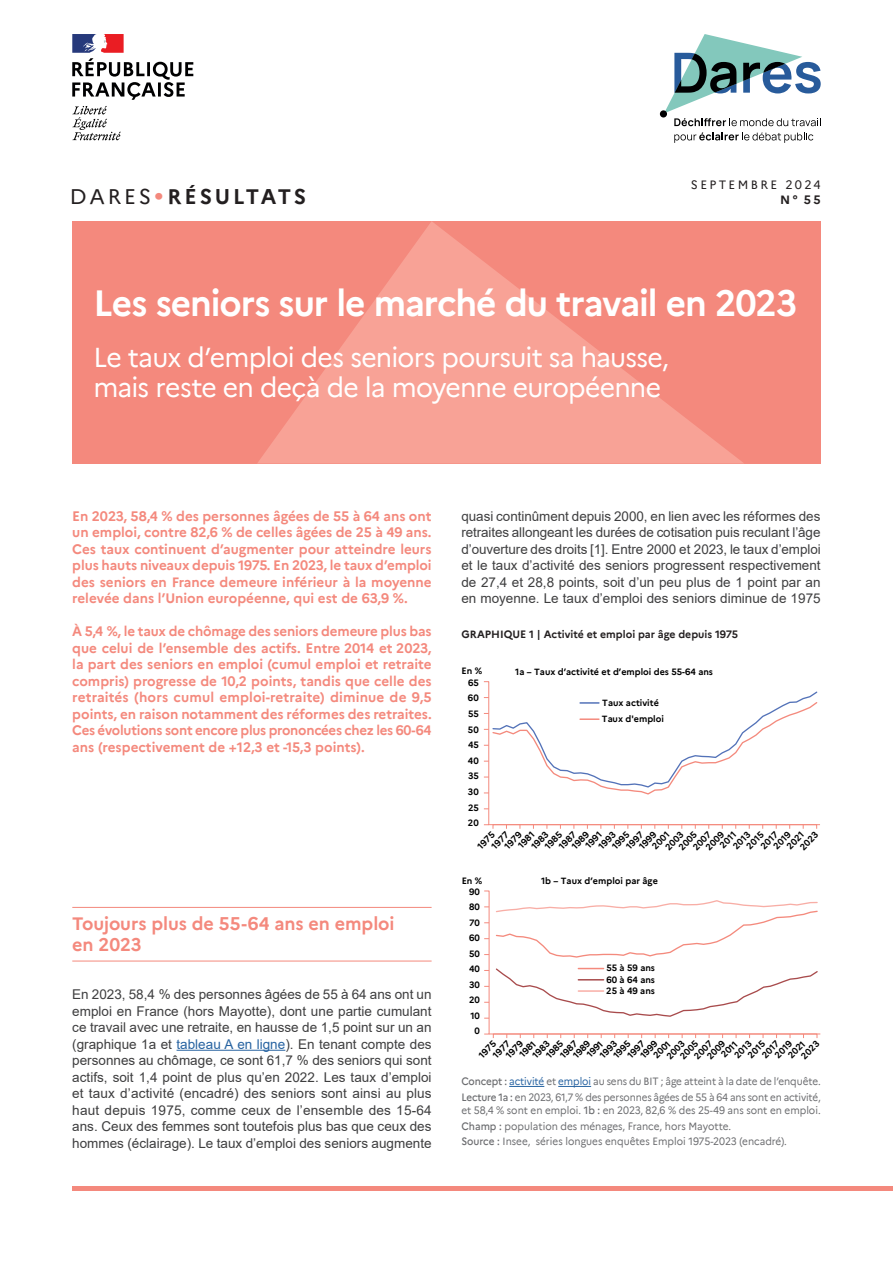
<style>
.page{position:relative;width:893px;height:1263px;background:#fff}
.page>*{position:absolute;margin:0;border:0;box-sizing:border-box;transform-origin:0 0}
.t1{font:700 36px "Marianne";letter-spacing:-.03em;color:#fff}
.t2{font:27px/30px "Marianne";letter-spacing:-.03em;color:#fff}
.t3{font:700 21px "Marianne";letter-spacing:.13em;color:#231f20}
.t4{font:700 18px/21px "Marianne";letter-spacing:-.005em;color:#f4897d}
.t5{font:13.5px/16.5px "Arial";color:#3e3e3f;text-align:justify}
.t6{font:700 13.5px/16.5px "Marianne";color:#f4897d;text-align:justify}
.t7{font:12px "Marianne";letter-spacing:.2em;color:#231f20}
.t8{font:700 12px "Marianne";color:#231f20}
.t9{font:10.5px/15.6px "Marianne";letter-spacing:-.005em;color:#6c6d70;scale:.95 1}
.t10{font:700 10.5px "Marianne";color:#231f20}
.t11{font:700 9px/9px "Marianne";color:#000001}
.s1{font-weight:400}
.s2{font-weight:400;font-size:27px;color:#f4897d}
.s3{color:#2763a1}
.s4{font-weight:500}
</style>
<div class="page">
<div style="left:72px;top:1186px;width:821px;height:5px;background:#f4897d"></div>
<div style="left:72px;top:221px;width:749px;height:242px;background:#f4897d"></div>
<svg style="left:258px;top:221px;width:485px;height:242px"></svg>
<div style="left:660px;top:110px;width:7px;height:8px;background:#000001;border-radius:50%"></div>
<svg style="left:674px;top:132px;width:139px;height:11px"></svg>
<svg style="left:664px;top:34px;width:157px;height:92px"></svg>
<svg style="left:72px;top:34px;width:121px;height:66px"></svg>
<svg style="left:72px;top:106px;width:49px;height:34px"></svg>
<hr style="left:72px;top:907px;width:360px;height:1px;background:#f4897d">
<hr style="left:72px;top:961px;width:360px;height:1px;background:#f4897d">
<hr style="left:177px;top:1050px;width:108px;height:1px;background:#2763a1">
<hr style="left:489px;top:824px;width:331px;height:1px;background:#f48a7d">
<svg style="left:486px;top:690px;width:332px;height:105px"></svg>
<div style="left:484px;top:681px;width:5px;height:144px;border:1px solid #f48a7d"></div>
<div style="left:493px;top:824px;width:324px;height:5px;border:1px solid #f48a7d"></div>
<hr style="left:489px;top:1034px;width:331px;height:1px;background:#f48a7d">
<div style="left:493px;top:1034px;width:324px;height:4px;border:1px solid #f48a7d"></div>
<svg style="left:496px;top:900px;width:322px;height:58px"></svg>
<svg style="left:495px;top:967px;width:323px;height:50px"></svg>
<hr style="left:578px;top:990px;width:26px;height:2px;background:#f8aea6">
<hr style="left:509px;top:1086px;width:35px;height:1px;background:#2763a1">
<hr style="left:558px;top:1086px;width:33px;height:1px;background:#2763a1">
<p class="t7" style="left:691px;top:176px;width:131px">SEPTEMBRE 2024</p>
<h3 class="t3" style="left:70px;top:180px;width:238px"><span class="s1">DARES</span><span class="s2">•</span>RÉSULTATS</h3>
<p class="t8" style="left:780px;top:191px;width:42px">N° 55</p>
<h1 class="t1" style="left:94px;top:275px;width:705px">Les seniors sur le marché du travail en 2023</h1>
<h2 class="t2" style="left:94px;top:340px;width:577px">Le taux d’emploi des seniors poursuit sa hausse, mais reste en deçà de la moyenne européenne</h2>
<p class="t6" style="left:72px;top:507px;width:361px">En 2023, 58,4 % des personnes âgées de 55 à 64 ans ont un emploi, contre 82,6 % de celles âgées de 25 à 49 ans.<br>Ces taux continuent d’augmenter pour atteindre leurs plus hauts niveaux depuis 1975. En 2023, le taux d’emploi des seniors en France demeure inférieur à la moyenne relevée dans l’Union européenne, qui est de 63,9 %.</p>
<p class="t6" style="left:72px;top:622px;width:361px">À 5,4 %, le taux de chômage des seniors demeure plus bas que celui de l’ensemble des actifs. Entre 2014 et 2023, la part des seniors en emploi (cumul emploi et retraite compris) progresse de 10,2 points, tandis que celle des retraités (hors cumul emploi-retraite) diminue de 9,5 points, en raison notamment des réformes des retraites.<br>Ces évolutions sont encore plus prononcées chez les 60-64 ans (respectivement de +12,3 et -15,3 points).</p>
<h3 class="t4" style="left:72px;top:912px;width:324px">Toujours plus de 55-64 ans en emploi en 2023</h3>
<p class="t5" style="left:72px;top:986px;width:361px">En 2023, 58,4 % des personnes âgées de 55 à 64 ans ont un emploi en France (hors Mayotte), dont une partie cumulant ce travail avec une retraite, en hausse de 1,5 point sur un an (graphique 1a et <span class="s3">tableau A en ligne</span>). En tenant compte des personnes au chômage, ce sont 61,7 % des seniors qui sont actifs, soit 1,4 point de plus qu’en 2022. Les taux d’emploi et taux d’activité (encadré) des seniors sont ainsi au plus haut depuis 1975, comme ceux de l’ensemble des 15-64 ans. Ceux des femmes sont toutefois plus bas que ceux des hommes (éclairage). Le taux d’emploi des seniors augmente</p>
<p class="t5" style="left:461px;top:508px;width:361px">quasi continûment depuis 2000, en lien avec les réformes des retraites allongeant les durées de cotisation puis reculant l’âge d’ouverture des droits [1]. Entre 2000 et 2023, le taux d’emploi et le taux d’activité des seniors progressent respectivement de 27,4 et 28,8 points, soit d’un peu plus de 1 point par an en moyenne. Le taux d’emploi des seniors diminue de 1975</p>
<p class="t10" style="left:461px;top:626px;width:278px">GRAPHIQUE 1 | Activité et emploi par âge depuis 1975</p>
<p class="t11" style="left:462px;top:665px;width:22px">En %</p>
<p class="t11" style="left:515px;top:667px;width:199px">1a – Taux d’activité et d’emploi des 55-64 ans</p>
<p class="t11" style="left:602px;top:694px;width:64px;line-height:16.2px">Taux activité<br>Taux d'emploi</p>
<p class="t11" style="left:468px;top:677px;width:12px">65</p>
<p class="t11" style="left:468px;top:693px;width:12px">60</p>
<p class="t11" style="left:468px;top:708px;width:12px">55</p>
<p class="t11" style="left:468px;top:724px;width:12px">50</p>
<p class="t11" style="left:468px;top:740px;width:12px">45</p>
<p class="t11" style="left:468px;top:755px;width:12px">40</p>
<p class="t11" style="left:468px;top:771px;width:12px">35</p>
<p class="t11" style="left:468px;top:786px;width:12px">30</p>
<p class="t11" style="left:468px;top:802px;width:12px">25</p>
<p class="t11" style="left:468px;top:818px;width:12px">20</p>
<p class="t11" style="left:712px;top:837px;width:21px;text-indent:-11px;rotate:-45deg">2009<br>2011</p>
<p class="t11" style="left:771px;top:844px;width:22px;rotate:-45deg">2019</p>
<p class="t11" style="left:509px;top:836px;width:21px;text-indent:-10px;rotate:-45deg">1979<br>1981</p>
<p class="t11" style="left:577px;top:836px;width:21px;text-indent:-10px;rotate:-45deg">1989<br>1991</p>
<p class="t11" style="left:637px;top:844px;width:22px;rotate:-45deg">1999</p>
<p class="t11" style="left:663px;top:845px;width:23px;rotate:-45deg">2003</p>
<p class="t11" style="left:731px;top:844px;width:22px;rotate:-45deg">2013</p>
<p class="t11" style="left:798px;top:845px;width:23px;rotate:-45deg">2023</p>
<p class="t11" style="left:529px;top:844px;width:22px;rotate:-45deg">1983</p>
<p class="t11" style="left:596px;top:844px;width:22px;rotate:-45deg">1993</p>
<p class="t11" style="left:691px;top:845px;width:23px;rotate:-45deg">2007</p>
<p class="t11" style="left:758px;top:844px;width:22px;rotate:-45deg">2017</p>
<p class="t11" style="left:482px;top:836px;width:22px;line-height:10.1px;text-indent:-10px;rotate:-45deg">1975<br>1977</p>
<p class="t11" style="left:557px;top:844px;width:22px;rotate:-45deg">1987</p>
<p class="t11" style="left:624px;top:844px;width:22px;rotate:-45deg">1997</p>
<p class="t11" style="left:677px;top:845px;width:23px;rotate:-45deg">2005</p>
<p class="t11" style="left:744px;top:844px;width:22px;rotate:-45deg">2015</p>
<p class="t11" style="left:542px;top:844px;width:22px;rotate:-45deg">1985</p>
<p class="t11" style="left:610px;top:844px;width:22px;rotate:-45deg">1995</p>
<p class="t11" style="left:650px;top:844px;width:22px;rotate:-45deg">2001</p>
<p class="t11" style="left:784px;top:844px;width:22px;rotate:-45deg">2021</p>
<p class="t11" style="left:462px;top:875px;width:22px">En %</p>
<p class="t11" style="left:541px;top:875px;width:118px">1b – Taux d’emploi par âge</p>
<p class="t11" style="left:469px;top:886px;width:12px">90</p>
<p class="t11" style="left:469px;top:902px;width:12px">80</p>
<p class="t11" style="left:469px;top:917px;width:12px">70</p>
<p class="t11" style="left:469px;top:933px;width:12px">60</p>
<p class="t11" style="left:469px;top:948px;width:12px">50</p>
<p class="t11" style="left:469px;top:964px;width:12px">40</p>
<p class="t11" style="left:469px;top:979px;width:12px">30</p>
<p class="t11" style="left:469px;top:995px;width:12px">20</p>
<p class="t11" style="left:470px;top:1010px;width:11px">10</p>
<p class="t11" style="left:475px;top:1026px;width:7px">0</p>
<p class="t11" style="left:606px;top:962px;width:50px;line-height:11.2px;text-align:justify">55 à 59 ans 60 à 64 ans 25 à 49 ans</p>
<p class="t11" style="left:713px;top:1046px;width:21px;text-indent:-11px;rotate:-45deg">2009<br>2011</p>
<p class="t11" style="left:773px;top:1053px;width:22px;rotate:-45deg">2019</p>
<p class="t11" style="left:511px;top:1046px;width:21px;text-indent:-10px;rotate:-45deg">1979<br>1981</p>
<p class="t11" style="left:578px;top:1046px;width:21px;text-indent:-10px;rotate:-45deg">1989<br>1991</p>
<p class="t11" style="left:638px;top:1053px;width:22px;rotate:-45deg">1999</p>
<p class="t11" style="left:664px;top:1054px;width:23px;rotate:-45deg">2003</p>
<p class="t11" style="left:732px;top:1053px;width:22px;rotate:-45deg">2013</p>
<p class="t11" style="left:799px;top:1054px;width:23px;rotate:-45deg">2023</p>
<p class="t11" style="left:530px;top:1053px;width:22px;rotate:-45deg">1983</p>
<p class="t11" style="left:598px;top:1053px;width:22px;rotate:-45deg">1993</p>
<p class="t11" style="left:692px;top:1054px;width:23px;rotate:-45deg">2007</p>
<p class="t11" style="left:760px;top:1053px;width:22px;rotate:-45deg">2017</p>
<p class="t11" style="left:483px;top:1046px;width:22px;line-height:10.1px;text-indent:-10px;rotate:-45deg">1975<br>1977</p>
<p class="t11" style="left:558px;top:1053px;width:22px;rotate:-45deg">1987</p>
<p class="t11" style="left:625px;top:1053px;width:22px;rotate:-45deg">1997</p>
<p class="t11" style="left:678px;top:1054px;width:23px;rotate:-45deg">2005</p>
<p class="t11" style="left:746px;top:1053px;width:22px;rotate:-45deg">2015</p>
<p class="t11" style="left:544px;top:1053px;width:22px;rotate:-45deg">1985</p>
<p class="t11" style="left:611px;top:1053px;width:22px;rotate:-45deg">1995</p>
<p class="t11" style="left:651px;top:1053px;width:22px;rotate:-45deg">2001</p>
<p class="t11" style="left:786px;top:1053px;width:22px;rotate:-45deg">2021</p>
<p class="t9" style="left:461px;top:1073px;width:380px"><span class="s4">Concept :</span> <span class="s3">activité</span> et <span class="s3">emploi</span> au sens du BIT ; âge atteint à la date de l’enquête.<br><span class="s4">Lecture 1a :</span> en 2023, 61,7 % des personnes âgées de 55 à 64 ans sont en activité,</p>
<p class="t9" style="left:461px;top:1102px;width:380px">et 58,4 % sont en emploi. <span class="s4">1b :</span> en 2023, 82,6 % des 25-49 ans sont en emploi.<br><span class="s4">Champ :</span> population des ménages, France, hors Mayotte.<br><span class="s4">Source :</span> Insee, séries longues enquêtes Emploi 1975-2023 (encadré).</p>
</div>
